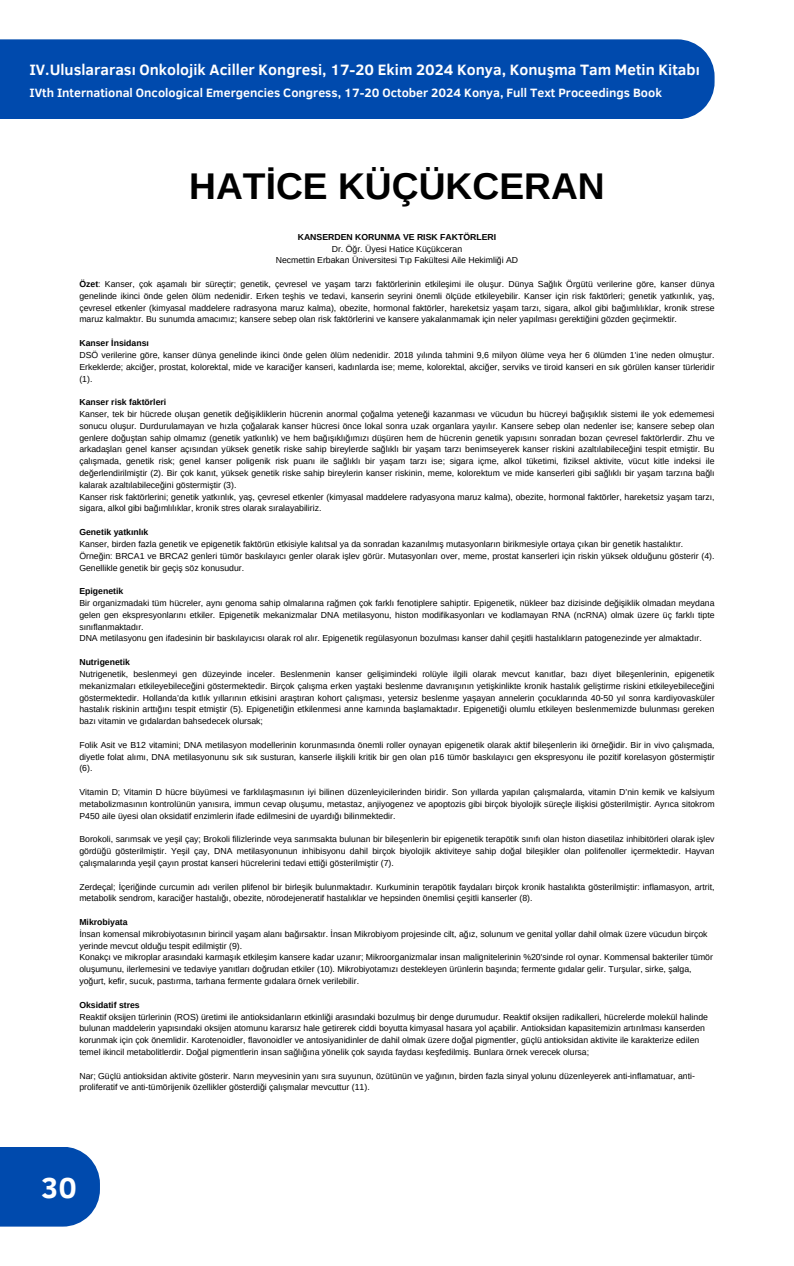
<style>
.page{position:relative;width:794px;height:1266px;background:#fff}
.page>*{position:absolute;margin:0;border:0;box-sizing:border-box;transform-origin:0 0}
.t1{font:700 37.2px "Arimo";color:#000}
.t2{font:700 29.62px "Clear Sans";color:#fff}
.t3{font:700 15.38px "Clear Sans";color:#fff}
.t4{font:700 12.38px "Clear Sans";color:#fff}
.t5{font:8.7px/11.9px "Arimo";color:#000;text-align:justify}
.t6{font:700 8.7px "Arimo";color:#000}
.s1{font-weight:700}
</style>
<div class="page">
<div style="left:0;top:1146px;width:100px;height:80px;background:#004aad"></div>
<div style="left:0;top:39px;width:714px;height:80px;background:#004aad"></div>
<p class="t3" style="left:29px;top:58px;width:671px">IV.Uluslararası Onkolojik Aciller Kongresi, 17-20 Ekim 2024 Konya, Konuşma Tam Metin Kitabı</p>
<p class="t4" style="left:29px;top:84px;width:633px">IVth International Oncological Emergencies Congress, 17-20 October 2024 Konya, Full Text Proceedings Book</p>
<p class="t1" style="left:189px;top:165px;width:417px">HATİCE KÜÇÜKCERAN</p>
<h2 class="t6" style="left:297px;top:232px;width:200px">KANSERDEN KORUNMA VE RISK FAKTÖRLERI</h2>
<h3 class="t5" style="left:331px;top:243px;width:132px">Dr. Öğr. Üyesi Hatice Küçükceran</h3>
<h1 class="t5" style="left:275px;top:254px;width:244px">Necmettin Erbakan Üniversitesi Tıp Fakültesi Aile Hekimliği AD</h1>
<p class="t5" style="left:79px;top:278px;width:636px"><span class="s1">Özet</span>: Kanser, çok aşamalı bir süreçtir; genetik, çevresel ve yaşam tarzı faktörlerinin etkileşimi ile oluşur. Dünya Sağlık Örgütü verilerine göre, kanser dünya genelinde ikinci önde gelen ölüm nedenidir. Erken teşhis ve tedavi, kanserin seyrini önemli ölçüde etkileyebilir. Kanser için risk faktörleri; genetik yatkınlık, yaş, çevresel etkenler (kimyasal maddelere radrasyona maruz kalma), obezite, hormonal faktörler, hareketsiz yaşam tarzı, sigara, alkol gibi bağımlılıklar, kronik strese maruz kalmaktır. Bu sunumda amacımız; kansere sebep olan risk faktörlerini ve kansere yakalanmamak için neler yapılması gerektiğini gözden geçirmektir.</p>
<p class="t6" style="left:79px;top:338px;width:71px">Kanser İnsidansı</p>
<p class="t5" style="left:79px;top:349px;width:636px">DSÖ verilerine göre, kanser dünya genelinde ikinci önde gelen ölüm nedenidir. 2018 yılında tahmini 9,6 milyon ölüme veya her 6 ölümden 1'ine neden olmuştur.<br>Erkeklerde; akciğer, prostat, kolorektal, mide ve karaciğer kanseri, kadınlarda ise; meme, kolorektal, akciğer, serviks ve tiroid kanseri en sık görülen kanser türleridir (1).</p>
<p class="t6" style="left:79px;top:397px;width:88px">Kanser risk faktörleri</p>
<p class="t5" style="left:79px;top:408px;width:636px">Kanser, tek bir hücrede oluşan genetik değişikliklerin hücrenin anormal çoğalma yeteneği kazanması ve vücudun bu hücreyi bağışıklık sistemi ile yok edememesi sonucu oluşur. Durdurulamayan ve hızla çoğalarak kanser hücresi önce lokal sonra uzak organlara yayılır. Kansere sebep olan nedenler ise; kansere sebep olan genlere doğuştan sahip olmamız (genetik yatkınlık) ve hem bağışıklığımızı düşüren hem de hücrenin genetik yapısını sonradan bozan çevresel faktörlerdir. Zhu ve arkadaşları genel kanser açısından yüksek genetik riske sahip bireylerde sağlıklı bir yaşam tarzı benimseyerek kanser riskini azaltılabileceğini tespit etmiştir. Bu çalışmada, genetik risk; genel kanser poligenik risk puanı ile sağlıklı bir yaşam tarzı ise; sigara içme, alkol tüketimi, fiziksel aktivite, vücut kitle indeksi ile değerlendirilmiştir (2). Bir çok kanıt, yüksek genetik riske sahip bireylerin kanser riskinin, meme, kolorektum ve mide kanserleri gibi sağlıklı bir yaşam tarzına bağlı kalarak azaltılabileceğini göstermiştir (3).</p>
<p class="t5" style="left:79px;top:491px;width:636px">Kanser risk faktörlerini; genetik yatkınlık, yaş, çevresel etkenler (kimyasal maddelere radyasyona maruz kalma), obezite, hormonal faktörler, hareketsiz yaşam tarzı, sigara, alkol gibi bağımlılıklar, kronik stres olarak sıralayabiliriz.</p>
<p class="t6" style="left:79px;top:527px;width:71px">Genetik yatkınlık</p>
<p class="t5" style="left:79px;top:538px;width:605px">Kanser, birden fazla genetik ve epigenetik faktörün etkisiyle kalıtsal ya da sonradan kazanılmış mutasyonların birikmesiyle ortaya çıkan bir genetik hastalıktır.</p>
<p class="t5" style="left:79px;top:550px;width:636px">Örneğin: BRCA1 ve BRCA2 genleri tümör baskılayıcı genler olarak işlev görür. Mutasyonları over, meme, prostat kanserleri için riskin yüksek olduğunu gösterir (4).<br>Genellikle genetik bir geçiş söz konusudur.</p>
<p class="t6" style="left:79px;top:586px;width:45px">Epigenetik</p>
<p class="t5" style="left:79px;top:597px;width:636px">Bir organizmadaki tüm hücreler, aynı genoma sahip olmalarına rağmen çok farklı fenotiplere sahiptir. Epigenetik, nükleer baz dizisinde değişiklik olmadan meydana gelen gen ekspresyonlarını etkiler. Epigenetik mekanizmalar DNA metilasyonu, histon modifikasyonları ve kodlamayan RNA (ncRNA) olmak üzere üç farklı tipte sınıflanmaktadır.</p>
<p class="t5" style="left:79px;top:632px;width:623px">DNA metilasyonu gen ifadesinin bir baskılayıcısı olarak rol alır. Epigenetik regülasyonun bozulması kanser dahil çeşitli hastalıkların patogenezinde yer almaktadır.</p>
<p class="t6" style="left:79px;top:657px;width:52px">Nutrigenetik</p>
<p class="t5" style="left:79px;top:668px;width:636px">Nutrigenetik, beslenmeyi gen düzeyinde inceler. Beslenmenin kanser gelişimindeki rolüyle ilgili olarak mevcut kanıtlar, bazı diyet bileşenlerinin, epigenetik mekanizmaları etkileyebileceğini göstermektedir. Birçok çalışma erken yaştaki beslenme davranışının yetişkinlikte kronik hastalık geliştirme riskini etkileyebileceğini göstermektedir. Hollanda’da kıtlık yıllarının etkisini araştıran kohort çalışması, yetersiz beslenme yaşayan annelerin çocuklarında 40-50 yıl sonra kardiyovasküler hastalık riskinin arttığını tespit etmiştir (5). Epigenetiğin etkilenmesi anne karnında başlamaktadır. Epigenetiği olumlu etkileyen beslenmemizde bulunması gereken bazı vitamin ve gıdalardan bahsedecek olursak;</p>
<p class="t5" style="left:79px;top:739px;width:636px">Folik Asit ve B12 vitamini; DNA metilasyon modellerinin korunmasında önemli roller oynayan epigenetik olarak aktif bileşenlerin iki örneğidir. Bir in vivo çalışmada, diyetle folat alımı, DNA metilasyonunu sık sık susturan, kanserle ilişkili kritik bir gen olan p16 tümör baskılayıcı gen ekspresyonu ile pozitif korelasyon göstermiştir (6).</p>
<p class="t5" style="left:79px;top:786px;width:636px">Vitamin D; Vitamin D hücre büyümesi ve farklılaşmasının iyi bilinen düzenleyicilerinden biridir. Son yıllarda yapılan çalışmalarda, vitamin D’nin kemik ve kalsiyum metabolizmasının kontrolünün yanısıra, immun cevap oluşumu, metastaz, anjiyogenez ve apoptozis gibi birçok biyolojik süreçle ilişkisi gösterilmiştir. Ayrıca sitokrom P450 aile üyesi olan oksidatif enzimlerin ifade edilmesini de uyardığı bilinmektedir.</p>
<p class="t5" style="left:79px;top:833px;width:636px">Borokoli, sarımsak ve yeşil çay; Brokoli filizlerinde veya sarımsakta bulunan bir bileşenlerin bir epigenetik terapötik sınıfı olan histon diasetilaz inhibitörleri olarak işlev gördüğü gösterilmiştir. Yeşil çay, DNA metilasyonunun inhibisyonu dahil birçok biyolojik aktiviteye sahip doğal bileşikler olan polifenoller içermektedir. Hayvan çalışmalarında yeşil çayın prostat kanseri hücrelerini tedavi ettiği gösterilmiştir (7).</p>
<p class="t5" style="left:79px;top:880px;width:636px">Zerdeçal; İçeriğinde curcumin adı verilen plifenol bir birleşik bulunmaktadır. Kurkuminin terapötik faydaları birçok kronik hastalıkta gösterilmiştir: inflamasyon, artrit, metabolik sendrom, karaciğer hastalığı, obezite, nörodejeneratif hastalıklar ve hepsinden önemlisi çeşitli kanserler (8).</p>
<p class="t6" style="left:79px;top:917px;width:50px">Mikrobiyata</p>
<p class="t5" style="left:79px;top:928px;width:629px">İnsan komensal mikrobiyotasının birincil yaşam alanı bağırsaktır. İnsan Mikrobiyom projesinde cilt, ağız, solunum ve genital yollar dahil olmak üzere vücudun birçok yerinde mevcut olduğu tespit edilmiştir (9).</p>
<p class="t5" style="left:79px;top:951px;width:634px;text-align:left">Konakçı ve mikroplar arasındaki karmaşık etkileşim kansere kadar uzanır; Mikroorganizmalar insan malignitelerinin %20'sinde rol oynar. Kommensal bakteriler tümör oluşumunu, ilerlemesini ve tedaviye yanıtları doğrudan etkiler (10). Mikrobiyotamızı destekleyen ürünlerin başında; fermente gıdalar gelir. Turşular, sirke, şalga, yoğurt, kefir, sucuk, pastırma, tarhana fermente gıdalara örnek verilebilir.</p>
<p class="t6" style="left:79px;top:1000px;width:62px">Oksidatif stres</p>
<p class="t5" style="left:79px;top:1010px;width:629px;text-align:left">Reaktif oksijen türlerinin (ROS) üretimi ile antioksidanların etkinliği arasındaki bozulmuş bir denge durumudur. Reaktif oksijen radikalleri, hücrelerde molekül halinde bulunan maddelerin yapısındaki oksijen atomunu kararsız hale getirerek ciddi boyutta kimyasal hasara yol açabilir. Antioksidan kapasitemizin artırılması kanserden korunmak için çok önemlidir. Karotenoidler, flavonoidler ve antosiyanidinler de dahil olmak üzere doğal pigmentler, güçlü antioksidan aktivite ile karakterize edilen temel ikincil metabolitlerdir. Doğal pigmentlerin insan sağlığına yönelik çok sayıda faydası keşfedilmiş. Bunlara örnek verecek olursa;</p>
<p class="t5" style="left:79px;top:1069px;width:616px">Nar; Güçlü antioksidan aktivite gösterir. Narın meyvesinin yanı sıra suyunun, özütünün ve yağının, birden fazla sinyal yolunu düzenleyerek anti-inflamatuar, anti&shy;proliferatif ve anti-tümörijenik özellikler gösterdiği çalışmalar mevcuttur (11).</p>
<p class="t2" style="left:41px;top:1166px;width:37px">30</p>
</div>
